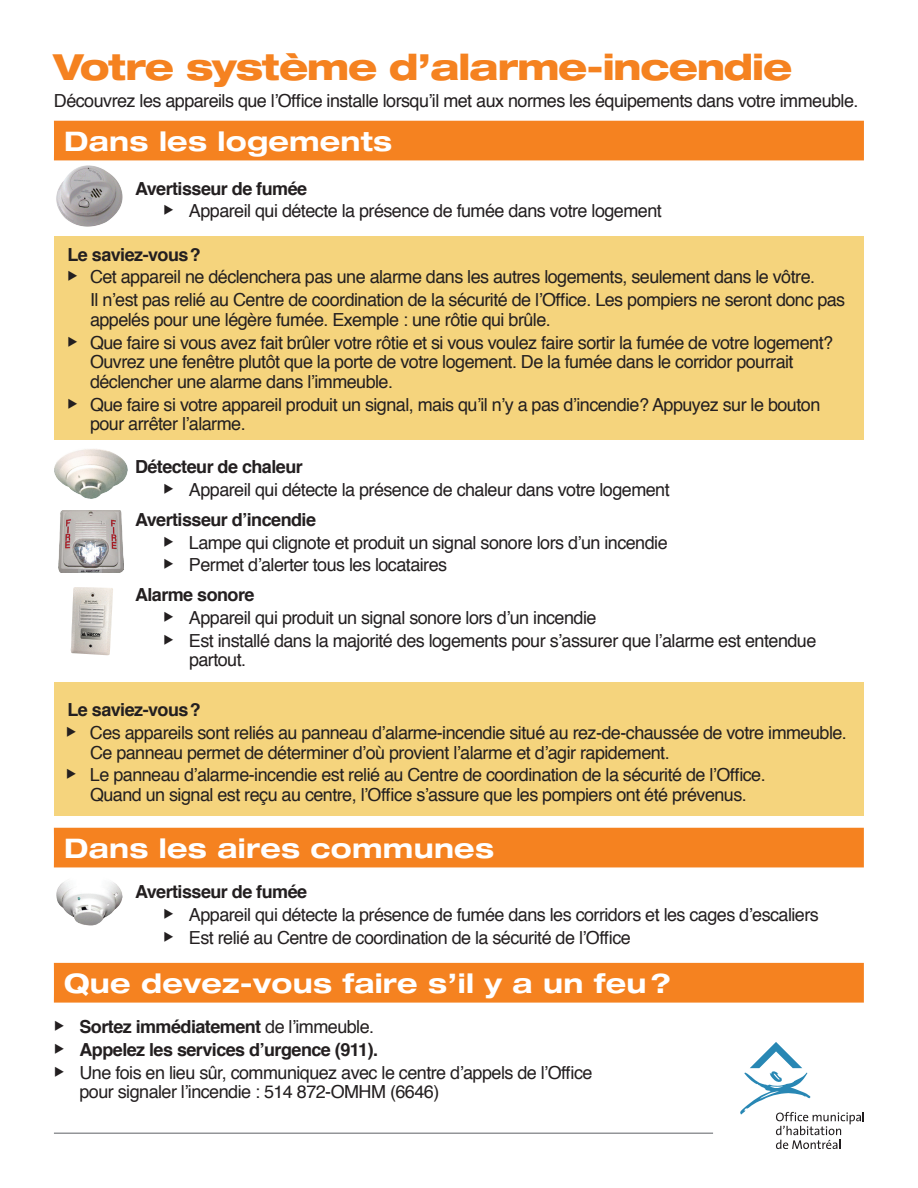
<style>
.page{position:relative;width:918px;height:1188px;background:#fff}
.page>*{position:absolute;margin:0;border:0;box-sizing:border-box;transform-origin:0 0}
.Couvert_intro_gras{font:800 expanded 36px "Helvetica Neue";letter-spacing:-.03em;color:#f58220}
.t1{font:700 expanded 27px "Helvetica Neue";letter-spacing:.01em;color:#fff}
.texte{font:18px/19.5px "Helvetica";letter-spacing:-.03em;color:#231f20}
.Couvert_intro_gras-2{font:700 18px "Helvetica";letter-spacing:-.03em;color:#231f20}
.Couvert_intro_gras-3{font:18px "Helvetica";letter-spacing:-.03em;color:#231f20}
.texte-2{font:700 18px "Helvetica";letter-spacing:-.03em;color:#231f20}
.s1{font-weight:400}
</style>
<div class="page">
<div style="left:54px;top:682px;width:810px;height:134px;background:#f5d47d"></div>
<div style="left:54px;top:237px;width:810px;height:203px;background:#f5d47d"></div>
<hr style="left:54px;top:1132px;width:659px;height:2px;background:#939598">
<div style="left:54px;top:121px;width:810px;height:39px;background:#f58220"></div>
<img style="left:56px;top:165px;width:67px;height:62px">
<div style="left:54px;top:828px;width:810px;height:39px;background:#f58220"></div>
<div style="left:54px;top:963px;width:810px;height:40px;background:#f58220"></div>
<img style="left:56px;top:881px;width:67px;height:44px">
<img style="left:71px;top:587px;width:42px;height:69px">
<img style="left:54px;top:449px;width:73px;height:50px">
<img style="left:58px;top:510px;width:65px;height:62px">
<svg style="left:740px;top:1042px;width:124px;height:107px"></svg>
<p class="Couvert_intro_gras" style="left:54px;top:44px;width:740px">Votre système d’alarme-incendie</p>
<p class="Couvert_intro_gras-3" style="left:54px;top:86px;width:806px">Découvrez les appareils que l’Office installe lorsqu’il met aux normes les équipements dans votre immeuble.</p>
<p class="t1" style="left:64px;top:125px;width:329px">Dans les logements</p>
<p class="Couvert_intro_gras-2" style="left:135px;top:174px;width:174px">Avertisseur de fumée</p>
<p class="texte" style="left:164px;top:202px;width:500px">◆ Appareil qui détecte la présence de fumée dans votre logement</p>
<p class="Couvert_intro_gras-2" style="left:68px;top:240px;width:135px">Le saviez-vous?</p>
<p class="texte" style="left:68px;top:268px;width:749px">◆ Cet appareil ne déclenchera pas une alarme dans les autres logements, seulement dans le vôtre.</p>
<p class="texte" style="left:90px;top:291px;width:757px">Il n’est pas relié au Centre de coordination de la sécurité de l’Office. Les pompiers ne seront donc pas appelés pour une légère fumée. Exemple : une rôtie qui brûle.</p>
<p class="texte" style="left:90px;top:333px;width:745px;text-indent:-22px">◆ Que faire si vous avez fait brûler votre rôtie et si vous voulez faire sortir la fumée de votre logement?<br>Ouvrez une fenêtre plutôt que la porte de votre logement. De la fumée dans le corridor pourrait déclencher une alarme dans l’immeuble.</p>
<p class="texte" style="left:90px;top:395px;width:732px;text-indent:-22px">◆ Que faire si votre appareil produit un signal, mais qu’il n’y a pas d’incendie? Appuyez sur le bouton pour arrêter l’alarme.</p>
<p class="Couvert_intro_gras-2" style="left:135px;top:452px;width:169px">Détecteur de chaleur</p>
<p class="texte" style="left:164px;top:481px;width:508px">◆ Appareil qui détecte la présence de chaleur dans votre logement</p>
<p class="Couvert_intro_gras-2" style="left:135px;top:505px;width:183px">Avertisseur d’incendie</p>
<p class="texte" style="left:164px;top:533px;width:506px">◆ Lampe qui clignote et produit un signal sonore lors d’un incendie</p>
<p class="texte" style="left:164px;top:556px;width:285px">◆ Permet d’alerter tous les locataires</p>
<p class="Couvert_intro_gras-2" style="left:135px;top:580px;width:121px">Alarme sonore</p>
<p class="texte" style="left:164px;top:608px;width:434px">◆ Appareil qui produit un signal sonore lors d’un incendie</p>
<p class="texte" style="left:189px;top:631px;width:629px;text-indent:-26px">◆ Est installé dans la majorité des logements pour s’assurer que l’alarme est entendue partout.</p>
<p class="Couvert_intro_gras-2" style="left:68px;top:695px;width:135px">Le saviez-vous?</p>
<p class="texte" style="left:90px;top:724px;width:758px;text-indent:-24px">◆ Ces appareils sont reliés au panneau d’alarme-incendie situé au rez-de-chaussée de votre immeuble.<br>Ce panneau permet de déterminer d’où provient l’alarme et d’agir rapidement.</p>
<p class="texte" style="left:66px;top:766px;width:701px;text-align:center">◆ Le panneau d’alarme-incendie est relié au Centre de coordination de la sécurité de l’Office.<br>Quand un signal est reçu au centre, l’Office s’assure que les pompiers ont été prévenus.</p>
<p class="t1" style="left:64px;top:832px;width:431px">Dans les aires communes</p>
<p class="Couvert_intro_gras-2" style="left:135px;top:878px;width:174px">Avertisseur de fumée</p>
<p class="texte" style="left:164px;top:906px;width:657px">◆ Appareil qui détecte la présence de fumée dans les corridors et les cages d’escaliers</p>
<p class="texte" style="left:164px;top:929px;width:469px">◆ Est relié au Centre de coordination de la sécurité de l’Office</p>
<p class="t1" style="left:64px;top:967px;width:608px">Que devez-vous faire s’il y a un feu?</p>
<p class="texte-2" style="left:54px;top:1012px;width:322px">◆ Sortez immédiatement <span class="s1">de l’immeuble.</span></p>
<p class="texte-2" style="left:54px;top:1035px;width:326px">◆ Appelez les services d’urgence (911).</p>
<p class="texte" style="left:80px;top:1063px;width:515px;text-indent:-26px">◆ Une fois en lieu sûr, communiquez avec le centre d’appels de l’Office pour signaler l’incendie : 514 872-OMHM (6646)</p>
</div>
